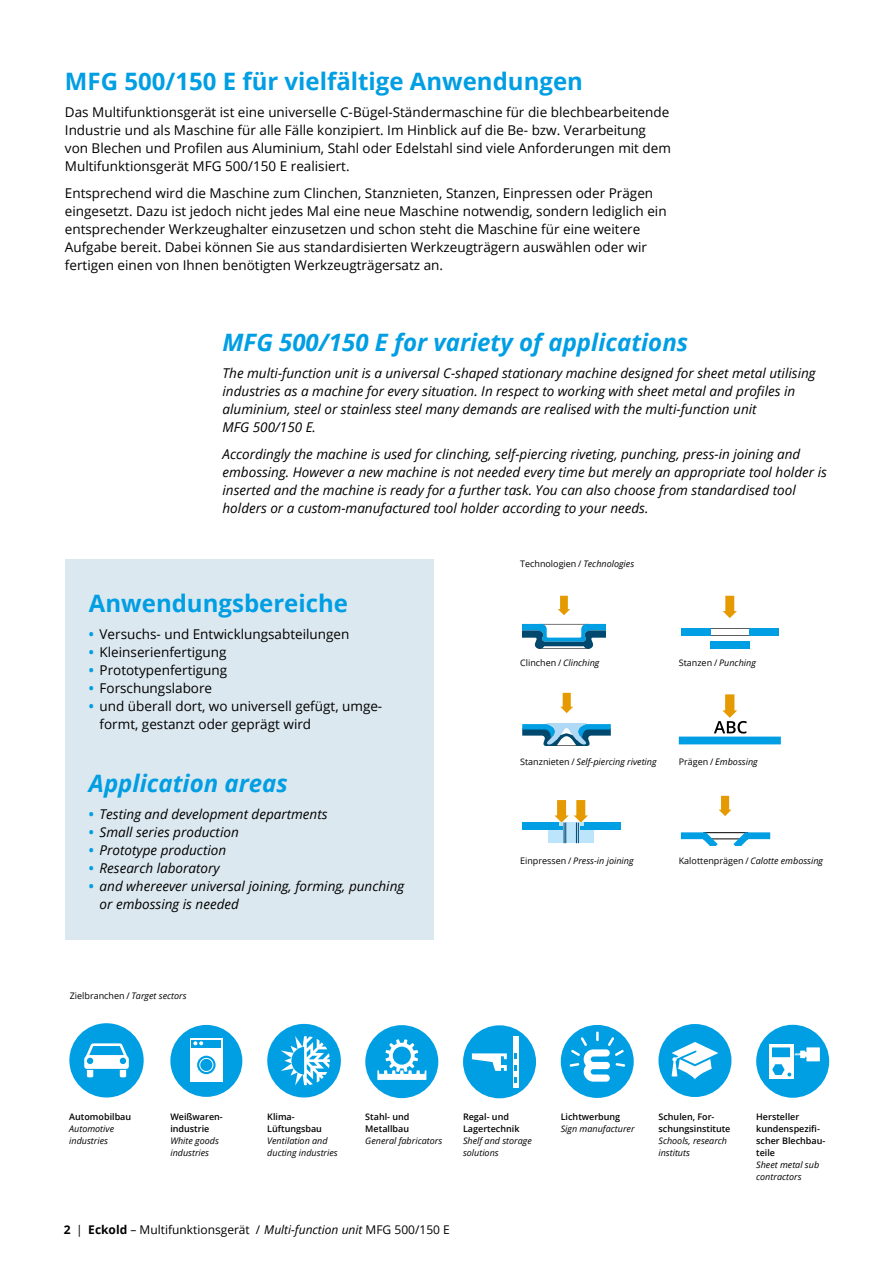
<style>
.page{position:relative;width:893px;height:1263px;background:#fff}
.page>*{position:absolute;margin:0;border:0;box-sizing:border-box;transform-origin:0 0}
.t1{font:700 24px "Open Sans";color:#009ee3}
.t2{font:italic 700 24px "Open Sans";color:#009ee3}
.t3{font:13.5px/18px "Open Sans";color:#000}
.t4{font:italic 13.5px/18px "Open Sans";color:#000}
.t5{font:12px "Open Sans";color:#000}
.t6{font:italic 9px/12px "Open Sans";color:#000}
.t7{font:600 9px/12px "Open Sans";color:#000}
.t8{font:9px "Open Sans";color:#000}
.s1{font-weight:700;color:#009ee3}
.s2{font-weight:700;font-style:normal;color:#009ee3}
.s3{font-style:italic}
.s4{font-style:normal}
.s5{font-weight:700}
</style>
<div class="page">
<div style="left:69px;top:1023px;width:75px;height:74px;background:#009ee3;border-radius:50%"></div>
<svg style="left:84px;top:1043px;width:45px;height:34px"></svg>
<div style="left:561px;top:1025px;width:73px;height:73px;background:#009ee3;border-radius:50%"></div>
<svg style="left:570px;top:1031px;width:55px;height:51px"></svg>
<div style="left:267px;top:1024px;width:74px;height:73px;background:#009ee3;border-radius:50%"></div>
<svg style="left:281px;top:1036px;width:49px;height:49px"></svg>
<div style="left:170px;top:1025px;width:72px;height:72px;background:#009ee3;border-radius:50%"></div>
<div style="left:190px;top:1038px;width:33px;height:43px;background:#fff"></div>
<div style="left:192px;top:1040px;width:29px;height:7px;background:#009ee3"></div>
<svg style="left:197px;top:1056px;width:19px;height:18px"></svg>
<svg style="left:193px;top:1041px;width:10px;height:4px"></svg>
<svg style="left:199px;top:1058px;width:14px;height:14px"></svg>
<div style="left:365px;top:1025px;width:73px;height:73px;background:#009ee3;border-radius:50%"></div>
<svg style="left:377px;top:1039px;width:49px;height:41px"></svg>
<div style="left:658px;top:1024px;width:73px;height:73px;background:#009ee3;border-radius:50%"></div>
<svg style="left:672px;top:1042px;width:46px;height:37px"></svg>
<div style="left:756px;top:1025px;width:73px;height:73px;background:#009ee3;border-radius:50%"></div>
<div style="left:769px;top:1044px;width:24px;height:34px;background:#fff"></div>
<svg style="left:772px;top:1047px;width:48px;height:29px"></svg>
<div style="left:463px;top:1025px;width:73px;height:73px;background:#009ee3;border-radius:50%"></div>
<div style="left:513px;top:1036px;width:5px;height:51px;background:#fff"></div>
<svg style="left:472px;top:1053px;width:45px;height:29px"></svg>
<div style="left:65px;top:559px;width:369px;height:381px;background:#dce8ef"></div>
<svg style="left:522px;top:624px;width:84px;height:25px"></svg>
<svg style="left:558px;top:596px;width:12px;height:19px"></svg>
<svg style="left:522px;top:723px;width:89px;height:23px"></svg>
<svg style="left:560px;top:693px;width:13px;height:20px"></svg>
<div style="left:548px;top:823px;width:46px;height:20px;background:#bce4fa"></div>
<div style="left:522px;top:823px;width:41px;height:7px;background:#009ee3"></div>
<div style="left:580px;top:823px;width:40px;height:7px;background:#009ee3"></div>
<svg style="left:554px;top:800px;width:34px;height:43px"></svg>
<svg style="left:710px;top:628px;width:39px;height:8px"></svg>
<div style="left:681px;top:628px;width:29px;height:8px;background:#009ee3"></div>
<div style="left:710px;top:641px;width:39px;height:8px;background:#009ee3"></div>
<div style="left:749px;top:628px;width:30px;height:8px;background:#009ee3"></div>
<svg style="left:723px;top:596px;width:14px;height:22px"></svg>
<div style="left:679px;top:736px;width:102px;height:8px;background:#009ee3"></div>
<svg style="left:714px;top:694px;width:33px;height:39px"></svg>
<svg style="left:681px;top:832px;width:89px;height:13px"></svg>
<svg style="left:719px;top:796px;width:12px;height:20px"></svg>
<h1 class="t1" style="left:65px;top:65px;width:520px">MFG 500/150 E für vielfältige Anwendungen</h1>
<p class="t3" style="left:65px;top:103px;width:608px">Das Multifunktionsgerät ist eine universelle C-Bügel-Ständermaschine für die blechbearbeitende Industrie und als Maschine für alle Fälle konzipiert. Im Hinblick auf die Be- bzw. Verarbeitung von Blechen und Profilen aus Aluminium, Stahl oder Edelstahl sind viele Anforderungen mit dem Multifunktionsgerät MFG 500/150 E realisiert.</p>
<p class="t3" style="left:65px;top:184px;width:603px">Entsprechend wird die Maschine zum Clinchen, Stanznieten, Stanzen, Einpressen oder Prägen eingesetzt. Dazu ist jedoch nicht jedes Mal eine neue Maschine notwendig, sondern lediglich ein entsprechender Werkzeughalter einzusetzen und schon steht die Maschine für eine weitere Aufgabe bereit. Dabei können Sie aus standardisierten Werkzeugträgern auswählen oder wir fertigen einen von Ihnen benötigten Werkzeugträgersatz an.</p>
<h1 class="t2" style="left:223px;top:326px;width:467px">MFG 500/150 E for variety of applications</h1>
<p class="t4" style="left:223px;top:364px;width:595px">The multi-function unit is a universal C-shaped stationary machine designed for sheet metal utilising industries as a machine for every situation. In respect to working with sheet metal and profiles in aluminium, steel or stainless steel many demands are realised with the multi-function unit<br>MFG 500/150 E.</p>
<p class="t4" style="left:223px;top:445px;width:606px">Accordingly the machine is used for clinching, self-piercing riveting, punching, press-in joining and embossing. However a new machine is not needed every time but merely an appropriate tool holder is inserted and the machine is ready for a further task. You can also choose from standardised tool holders or a custom-manufactured tool holder according to your needs.</p>
<h1 class="t1" style="left:89px;top:587px;width:261px">Anwendungsbereiche</h1>
<p class="t3" style="left:89px;top:625px;width:262px"><span class="s1">•</span> Versuchs- und Entwicklungsabteilungen</p>
<p class="t3" style="left:89px;top:643px;width:139px"><span class="s1">•</span> Kleinserienfertigung</p>
<p class="t3" style="left:89px;top:661px;width:140px"><span class="s1">•</span> Prototypenfertigung</p>
<p class="t3" style="left:89px;top:679px;width:125px"><span class="s1">•</span> Forschungslabore</p>
<p class="t3" style="left:100px;top:697px;width:284px;text-indent:-11px"><span class="s1">•</span> und überall dort, wo universell gefügt, umge&shy;formt, gestanzt oder geprägt wird</p>
<h1 class="t2" style="left:89px;top:767px;width:200px">Application areas</h1>
<p class="t4" style="left:89px;top:805px;width:240px"><span class="s2">•</span> Testing and development departments</p>
<p class="t4" style="left:89px;top:823px;width:151px"><span class="s2">•</span> Small series production</p>
<p class="t4" style="left:89px;top:841px;width:139px"><span class="s2">•</span> Prototype production</p>
<p class="t4" style="left:89px;top:859px;width:132px"><span class="s2">•</span> Research laboratory</p>
<p class="t4" style="left:100px;top:877px;width:306px;text-indent:-11px"><span class="s2">•</span> and whereever universal joining, forming, punching or embossing is needed</p>
<p class="t8" style="left:70px;top:990px;width:118px">Zielbranchen / <span class="s3">Target sectors</span></p>
<p class="t8" style="left:520px;top:558px;width:116px">Technologien / <span class="s3">Technologies</span></p>
<p class="t8" style="left:520px;top:657px;width:81px">Clinchen / <span class="s3">Clinching</span></p>
<p class="t8" style="left:679px;top:657px;width:79px">Stanzen / <span class="s3">Punching</span></p>
<p class="t6" style="left:520px;top:756px;width:138px"><span class="s4">Stanznieten /</span> Self-piercing riveting</p>
<p class="t6" style="left:679px;top:756px;width:80px"><span class="s4">Prägen /</span> Embossing</p>
<p class="t6" style="left:520px;top:855px;width:115px"><span class="s4">Einpressen /</span> Press-in joining</p>
<p class="t6" style="left:679px;top:855px;width:146px"><span class="s4">Kalottenprägen /</span> Calotte embossing</p>
<p class="t7" style="left:69px;top:1111px;width:63px">Automobilbau</p>
<p class="t6" style="left:69px;top:1123px;width:46px">Automotive industries</p>
<p class="t7" style="left:170px;top:1111px;width:54px">Weißwaren&shy;industrie</p>
<p class="t6" style="left:170px;top:1135px;width:50px">White goods industries</p>
<p class="t7" style="left:267px;top:1111px;width:56px">Klima-<br>Lüftungsbau</p>
<p class="t6" style="left:267px;top:1135px;width:72px">Ventilation and ducting industries</p>
<p class="t7" style="left:365px;top:1111px;width:46px">Stahl- und<br>Metallbau</p>
<p class="t6" style="left:365px;top:1135px;width:78px">General fabricators</p>
<p class="t7" style="left:463px;top:1111px;width:58px">Regal- und<br>Lagertechnik</p>
<p class="t6" style="left:463px;top:1135px;width:70px">Shelf and storage solutions</p>
<p class="t5" style="left:64px;top:1221px;width:388px"><span class="s5">2</span> | <span class="s5">Eckold</span> – Multifunktionsgerät / <span class="s3">Multi-function unit</span> MFG 500/150 E</p>
<p class="t7" style="left:561px;top:1111px;width:61px">Lichtwerbung</p>
<p class="t6" style="left:561px;top:1123px;width:75px">Sign manufacturer</p>
<p class="t7" style="left:658px;top:1111px;width:73px">Schulen, For&shy;schungsinstitute</p>
<p class="t6" style="left:658px;top:1135px;width:70px">Schools, research instituts</p>
<p class="t7" style="left:756px;top:1111px;width:71px">Hersteller kundenspezifi&shy;scher Blechbau&shy;teile</p>
<p class="t6" style="left:756px;top:1159px;width:64px">Sheet metal sub contractors</p>
</div>
